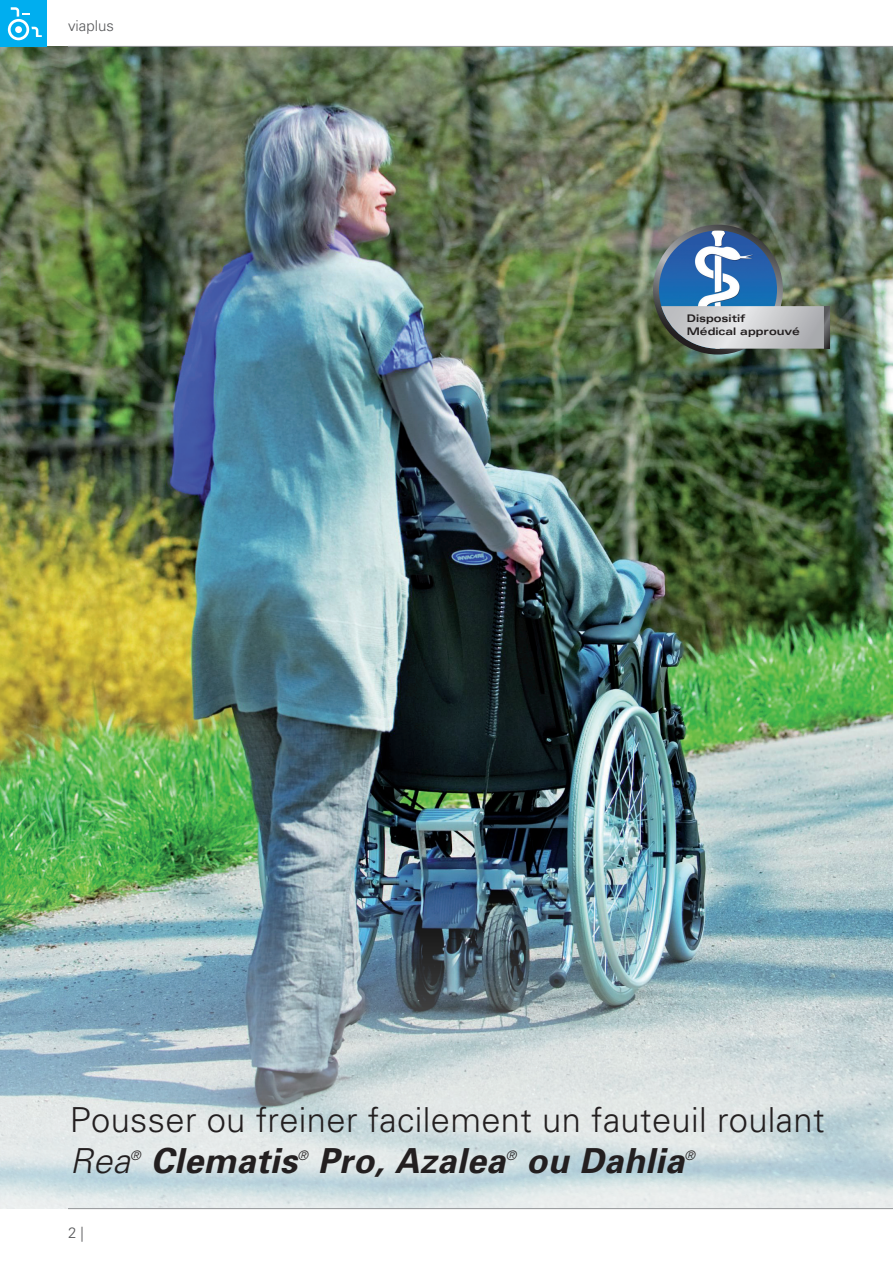
<style>
.page{position:relative;width:893px;height:1263px;background:#fff}
.page>*{position:absolute;margin:0;border:0;box-sizing:border-box;transform-origin:0 0}
.t1{font:300 34.5px "Univers";letter-spacing:.01em;color:#231f20}
.t2{font:italic 700 34.5px "Univers";letter-spacing:.01em;color:#231f20}
.t3{font:italic 300 34.5px "Univers";color:#231f20}
.t4{font:300 15px "Univers LT Std";color:#57585a}
.t5{font:italic 300 13.05px "Univers";color:#231f20}
.t6{font:700 expanded 10.5px/12.6px "Univers";color:#231f20}
</style>
<div class="page">
<img style="left:0;top:47px;width:893px;height:1162px">
<img style="left:0;top:878px;width:893px;height:330px">
<div style="left:0;top:0;width:47px;height:47px;background:#00aeef"></div>
<svg style="left:8px;top:7px;width:34px;height:33px"></svg>
<hr style="left:68px;top:46px;width:825px;height:1px;background:#939598">
<hr style="left:68px;top:1208px;width:825px;height:1px;background:#939598">
<svg style="left:653px;top:225px;width:130px;height:129px;background:#606367"></svg>
<img style="left:659px;top:231px;width:118px;height:118px;border-radius:59px">
<svg style="left:661px;top:306px;width:169px;height:43px;background:#b6b8b8"></svg>
<p class="t4" style="left:68px;top:17px;width:47px">viaplus</p>
<p class="t6" style="left:687px;top:312px;width:115px">Dispositif<br>Médical approuvé</p>
<p class="t1" style="left:70px;top:1099px;width:756px">Pousser ou freiner facilement un fauteuil roulant</p>
<p class="t3" style="left:70px;top:1140px;width:62px">Rea</p>
<p class="t5" style="left:130px;top:1147px;width:12px">®</p>
<p class="t2" style="left:151px;top:1140px;width:148px">Clematis</p>
<p class="t5" style="left:297px;top:1147px;width:12px">®</p>
<p class="t2" style="left:318px;top:1140px;width:189px">Pro, Azalea</p>
<p class="t5" style="left:506px;top:1147px;width:12px">®</p>
<p class="t2" style="left:526px;top:1140px;width:160px">ou Dahlia</p>
<p class="t5" style="left:685px;top:1147px;width:12px">®</p>
<p class="t4" style="left:68px;top:1224px;width:17px">2 |</p>
</div>
